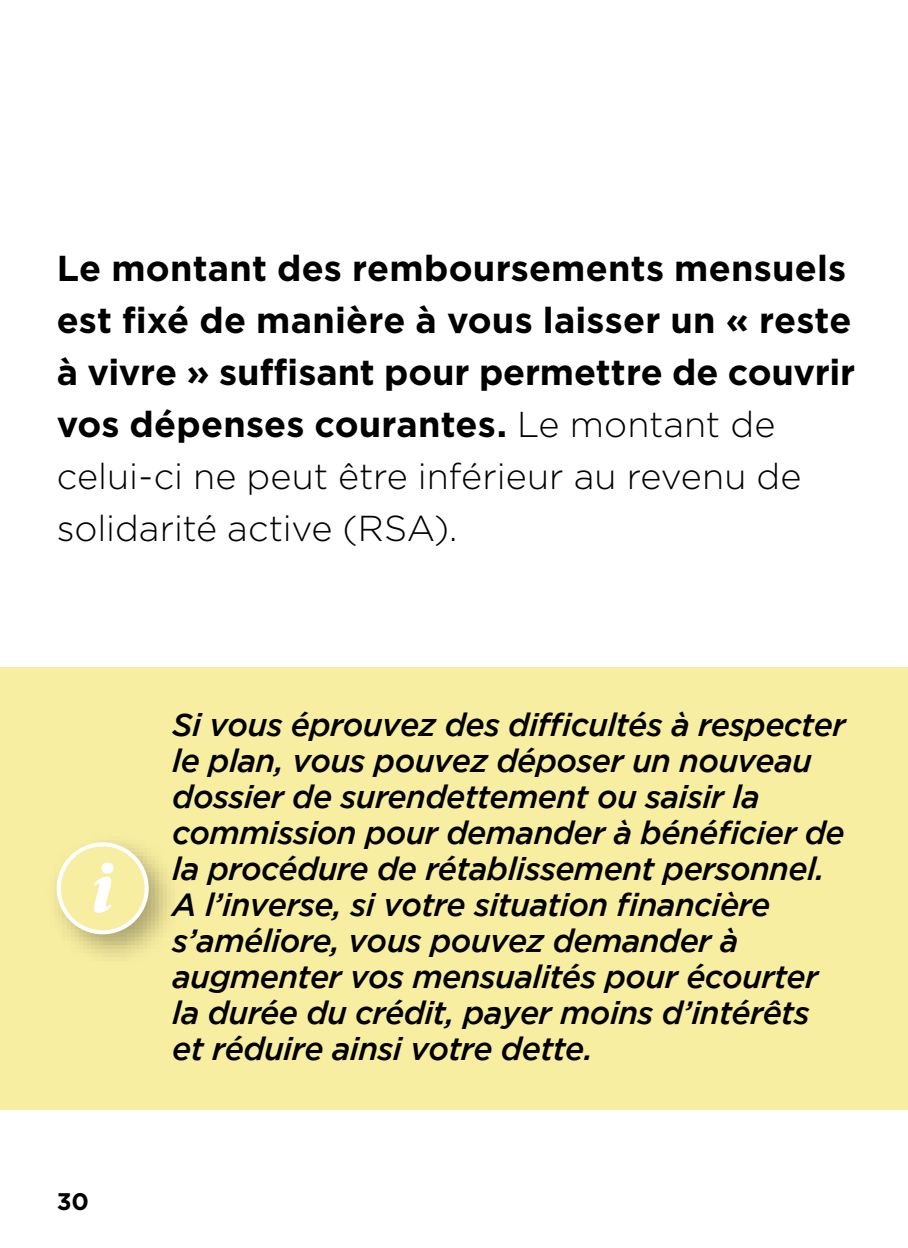
<style>
.page{position:relative;width:908px;height:1248px;background:#fff}
.page>*{position:absolute;margin:0;border:0;box-sizing:border-box;transform-origin:0 0}
.Texte{font:700 36px/52px "Gotham";letter-spacing:.005em;color:#000}
.info_texte{font:italic 500 32px/36px "Gotham";letter-spacing:-.02em;color:#000}
.t1{font:700 24px "Gotham";color:#000}
.s1{font-weight:300}
</style>
<div class="page">
<div style="left:0;top:667px;width:907px;height:442px;background:#f8eea1"></div>
<div style="left:47px;top:832px;width:136px;height:136px;background:#000;opacity:.3"></div>
<div style="left:59px;top:844px;width:88px;height:88px;background:#f8eea1;border-radius:50%"></div>
<div style="left:57px;top:842px;width:92px;height:92px;border:4px solid #fff;border-radius:50%"></div>
<svg style="left:93px;top:862px;width:20px;height:51px"></svg>
<p class="Texte" style="left:57px;top:242px;width:799px">Le montant des remboursements mensuels est fixé de manière à vous laisser un « reste à vivre » suffisant pour permettre de couvrir vos dépenses courantes. <span class="s1">Le montant de celui-ci ne peut être inférieur au revenu de solidarité active (RSA).</span></p>
<p class="t1" style="left:57px;top:1185px;width:34px">30</p>
<p class="info_texte" style="left:172px;top:706px;width:674px">Si vous éprouvez des difficultés à respecter le plan, vous pouvez déposer un nouveau dossier de surendettement ou saisir la commission pour demander à bénéficier de la procédure de rétablissement personnel.<br>A l’inverse, si votre situation financière s’améliore, vous pouvez demander à augmenter vos mensualités pour écourter la durée du crédit, payer moins d’intérêts et réduire ainsi votre dette.</p>
</div>
